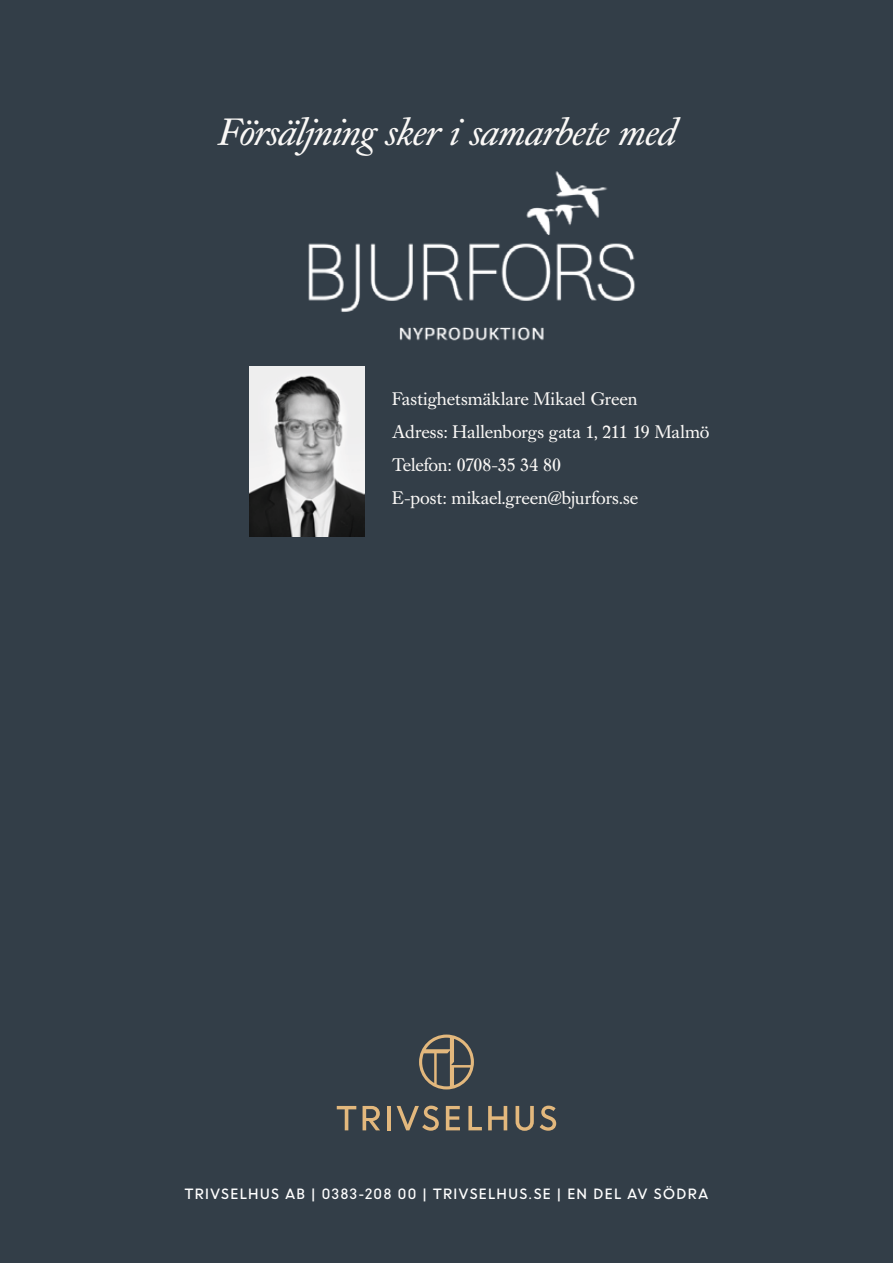
<style>
.page{position:relative;width:893px;height:1263px;background:#333e48}
.page>*{position:absolute;margin:0;border:0;box-sizing:border-box;transform-origin:0 0}
.t1{font:italic 37.5px "Caslon Book BE";letter-spacing:-.01em;color:#faf8f6}
.t2{font:18px/33px "Caslon Book BE";color:#faf8f6}
.t3{font:500 13.5px "U8";letter-spacing:.105em;color:#fff}
</style>
<div class="page">
<svg style="left:337px;top:1106px;width:19px;height:24px"></svg>
<svg style="left:363px;top:1106px;width:17px;height:24px"></svg>
<hr style="left:387px;top:1106px;width:4px;height:24px;background:#e3b87d">
<svg style="left:397px;top:1105px;width:42px;height:26px"></svg>
<svg style="left:446px;top:1106px;width:14px;height:24px"></svg>
<svg style="left:468px;top:1106px;width:14px;height:24px"></svg>
<svg style="left:488px;top:1106px;width:19px;height:24px"></svg>
<svg style="left:516px;top:1106px;width:18px;height:25px"></svg>
<svg style="left:540px;top:1105px;width:16px;height:26px"></svg>
<svg style="left:419px;top:1034px;width:55px;height:55px"></svg>
<img style="left:308px;top:171px;width:327px;height:170px">
<img style="left:249px;top:366px;width:115px;height:170px">
<h1 class="t1" style="left:218px;top:110px;width:459px">Försäljning sker i samarbete med</h1>
<p class="t2" style="left:392px;top:383px;width:319px">Fastighetsmäklare Mikael Green<br>Adress: Hallenborgs gata 1, 211 19 Malmö Telefon: 0708-35 34 80<br>E-post: mikael.green@bjurfors.se</p>
<p class="t3" style="left:185px;top:1183px;width:525px">TRIVSELHUS AB | 0383-208 00 | TRIVSELHUS.SE | EN DEL AV SÖDRA</p>
</div>
